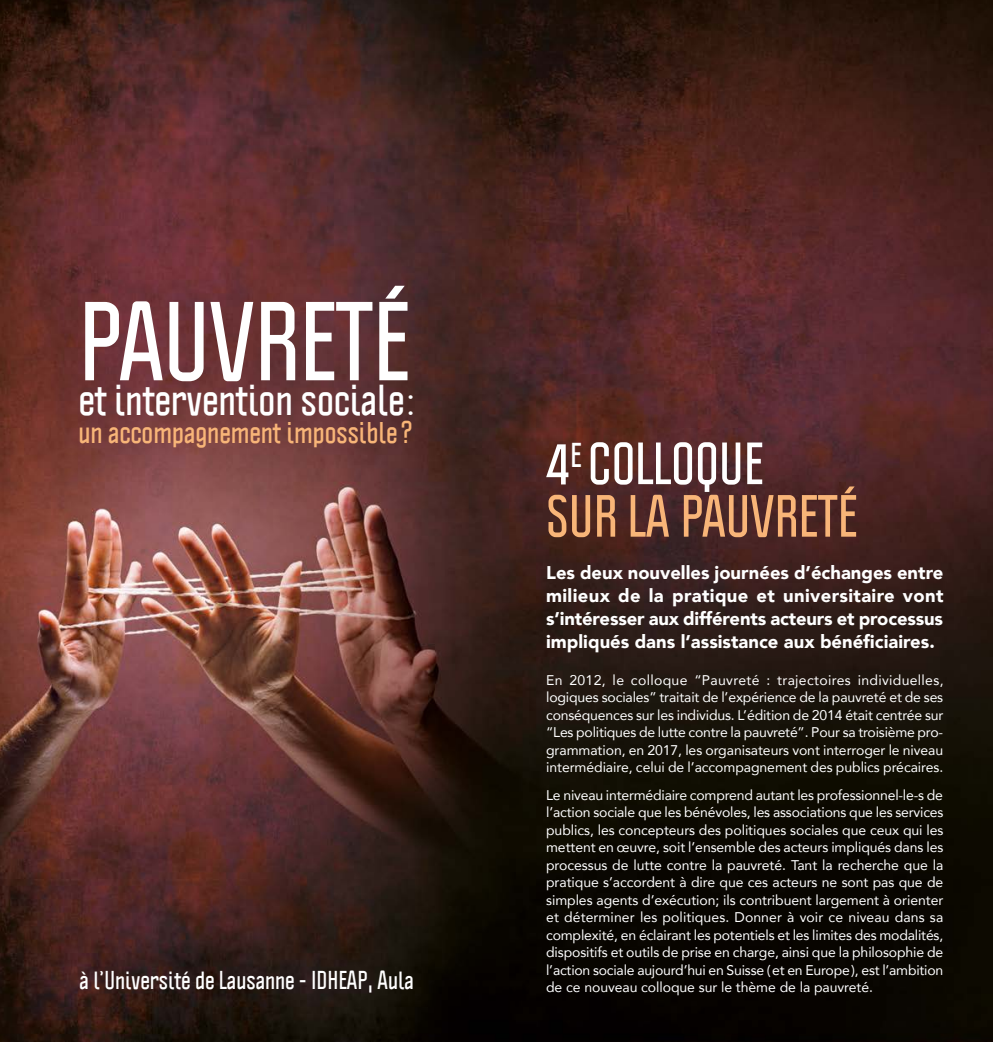
<style>
.page{position:relative;width:993px;height:1042px;background:#fff}
.page>*{position:absolute;margin:0;border:0;box-sizing:border-box;transform-origin:0 0}
.t1{font:700 97.83px "Politica";color:#fff}
.t2{font:700 51.98px/52.5px "Politica";letter-spacing:.005em;color:#f8b578}
.t3{font:700 39.55px "Politica";color:#fff}
.t4{font:700 27.47px "Politica";color:#f8b578}
.t5{font:700 22.75px "Politica";color:#fff}
.t6{font:900 18.38px/22.8px "Avenir";color:#fff;text-align:justify}
.t7{font:14px/17.5px "Avenir";letter-spacing:-.005em;color:#fff;text-align:justify}
.s1{color:#fff}
</style>
<div class="page">
<img style="left:0;top:0;width:992px;height:1042px">
<h1 class="t1" style="left:78px;top:277px;width:332px">PAUVRETÉ</h1>
<h3 class="t3" style="left:78px;top:373px;width:338px">et intervention sociale:</h3>
<h3 class="t4" style="left:78px;top:413px;width:335px">un accompagnement impossible ?</h3>
<h3 class="t5" style="left:79px;top:965px;width:336px">à l’Université de Lausanne - IDHEAP, Aula</h3>
<h2 class="t2" style="left:546px;top:437px;width:312px"><span class="s1">4</span><sup>E</sup> <span class="s1">COLLOQUE<br></span>SUR LA PAUVRETÉ</h2>
<h3 class="t6" style="left:546px;top:561px;width:399px">Les deux nouvelles journées d’échanges entre milieux de la pratique et universitaire vont s’intéresser aux différents acteurs et processus impliqués dans l’assistance aux bénéficiaires.</h3>
<p class="t7" style="left:546px;top:671px;width:399px">En 2012, le colloque “Pauvreté : trajectoires individuelles, logiques sociales” traitait de l’expérience de la pauvreté et de ses conséquences sur les individus. L’édition de 2014 était centrée sur “Les politiques de lutte contre la pauvreté”. Pour sa troisième pro&shy;grammation, en 2017, les organisateurs vont interroger le niveau intermédiaire, celui de l’accompagnement des publics précaires.</p>
<p class="t7" style="left:546px;top:786px;width:399px">Le niveau intermédiaire comprend autant les professionnel-le-s de l’action sociale que les bénévoles, les associations que les services publics, les concepteurs des politiques sociales que ceux qui les mettent en œuvre, soit l’ensemble des acteurs impliqués dans les processus de lutte contre la pauvreté. Tant la recherche que la pratique s’accordent à dire que ces acteurs ne sont pas que de simples agents d’exécution; ils contribuent largement à orienter et déterminer les politiques. Donner à voir ce niveau dans sa complexité, en éclairant les potentiels et les limites des modalités, dispositifs et outils de prise en charge, ainsi que la philosophie de l’action sociale aujourd’hui en Suisse (et en Europe), est l’ambition de ce nouveau colloque sur le thème de la pauvreté.</p>
</div>
